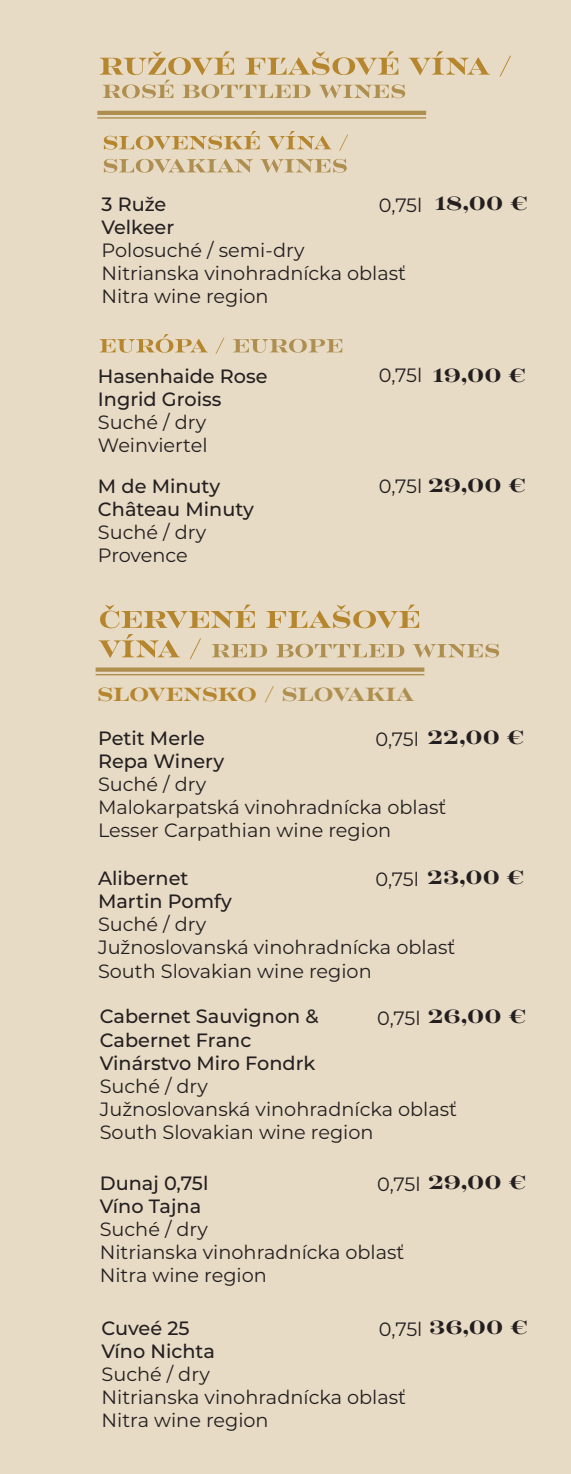
<style>
.page{position:relative;width:571px;height:1474px;background:#fff}
.page>*{position:absolute;margin:0;border:0;box-sizing:border-box;transform-origin:0 0}
.t1{font:19.25px/23.1px "Montserrat";color:#231f20}
.t2{font:500 19.25px/23.1px "Montserrat";color:#231f20}
.t3{font:19.25px "Rosella Solid";letter-spacing:.005em;color:#231f20}
.t4{font:19.25px "Rosella Solid";color:#b5862d}
.s1{font-family:"Montserrat"}
.s2{color:#af8f50}
</style>
<div class="page">
<div style="left:0;top:0;width:570px;height:1473px;background:#e8dbc5"></div>
<svg style="left:97px;top:111px;width:329px;height:8px"></svg>
<svg style="left:96px;top:667px;width:328px;height:8px"></svg>
<svg style="left:500px;top:56px;width:11px;height:20px"></svg>
<svg style="left:100px;top:51px;width:390px;height:47px"></svg>
<svg style="left:104px;top:131px;width:155px;height:19px"></svg>
<svg style="left:267px;top:131px;width:64px;height:19px"></svg>
<svg style="left:339px;top:134px;width:9px;height:17px"></svg>
<svg style="left:104px;top:159px;width:149px;height:14px"></svg>
<svg style="left:260px;top:159px;width:86px;height:14px"></svg>
<svg style="left:100px;top:604px;width:155px;height:24px"></svg>
<svg style="left:266px;top:604px;width:153px;height:24px"></svg>
<svg style="left:98px;top:634px;width:82px;height:24px"></svg>
<svg style="left:190px;top:638px;width:11px;height:21px"></svg>
<svg style="left:211px;top:644px;width:56px;height:13px"></svg>
<svg style="left:276px;top:643px;width:128px;height:14px"></svg>
<svg style="left:412px;top:643px;width:87px;height:14px"></svg>
<svg style="left:99px;top:334px;width:109px;height:19px"></svg>
<svg style="left:215px;top:337px;width:9px;height:17px"></svg>
<svg style="left:233px;top:339px;width:109px;height:14px"></svg>
<p class="t2" style="left:101px;top:192px;width:66px">3 Ruže</p>
<p class="t3" style="left:435px;top:187px;width:94px">18,00 €</p>
<p class="t2" style="left:101px;top:215px;width:74px">Velkeer</p>
<p class="t1" style="left:101px;top:238px;width:306px">Polosuché / semi-dry<br>Nitrianska vinohradnícka oblasť<br>Nitra wine region</p>
<p class="t1" style="left:379px;top:193px;width:45px">0,75l</p>
<p class="t1" style="left:379px;top:363px;width:45px">0,75l</p>
<p class="t2" style="left:98px;top:363px;width:171px">Hasenhaide Rose</p>
<p class="t3" style="left:432px;top:358px;width:94px">19,00 €</p>
<p class="t2" style="left:98px;top:386px;width:125px">Ingrid Groiss</p>
<p class="t1" style="left:98px;top:410px;width:111px">Suché / dry<br>Weinviertel</p>
<p class="t2" style="left:98px;top:474px;width:124px">M de Minuty</p>
<p class="t3" style="left:379px;top:469px;width:148px"><span class="s1">0,75l</span> 29,00 €</p>
<p class="t2" style="left:98px;top:497px;width:157px">Château Minuty</p>
<p class="t1" style="left:98px;top:520px;width:110px">Suché / dry<br>Provence</p>
<p class="t4" style="left:97px;top:677px;width:318px">SLOVENSKO / <span class="s2">SLOVAKIA</span></p>
<p class="t2" style="left:98px;top:726px;width:109px">Petit Merle</p>
<p class="t3" style="left:428px;top:721px;width:97px">22,00 €</p>
<p class="t2" style="left:98px;top:749px;width:128px">Repa Winery</p>
<p class="t1" style="left:98px;top:772px;width:349px">Suché / dry<br>Malokarpatská vinohradnícka oblasť<br>Lesser Carpathian wine region</p>
<p class="t1" style="left:375px;top:727px;width:45px">0,75l</p>
<p class="t2" style="left:98px;top:866px;width:92px">Alibernet</p>
<p class="t3" style="left:427px;top:861px;width:98px">23,00 €</p>
<p class="t2" style="left:98px;top:889px;width:135px">Martin Pomfy</p>
<p class="t1" style="left:98px;top:912px;width:358px">Suché / dry<br>Južnoslovanská vinohradnícka oblasť<br>South Slovakian wine region</p>
<p class="t1" style="left:375px;top:867px;width:45px">0,75l</p>
<p class="t2" style="left:100px;top:1004px;width:220px">Cabernet Sauvignon &amp;</p>
<p class="t3" style="left:428px;top:999px;width:99px">26,00 €</p>
<p class="t2" style="left:100px;top:1027px;width:217px">Cabernet Franc<br>Vinárstvo Miro Fondrk</p>
<p class="t1" style="left:100px;top:1073px;width:358px">Suché / dry<br>Južnoslovanská vinohradnícka oblasť<br>South Slovakian wine region</p>
<p class="t1" style="left:377px;top:1005px;width:45px">0,75l</p>
<p class="t2" style="left:100px;top:1170px;width:110px">Dunaj 0,75l</p>
<p class="t3" style="left:428px;top:1165px;width:99px">29,00 €</p>
<p class="t2" style="left:100px;top:1193px;width:103px">Víno Tajna</p>
<p class="t1" style="left:100px;top:1216px;width:306px">Suché / dry<br>Nitrianska vinohradnícka oblasť<br>Nitra wine region</p>
<p class="t1" style="left:377px;top:1171px;width:45px">0,75l</p>
<p class="t2" style="left:101px;top:1315px;width:89px">Cuveé 25</p>
<p class="t3" style="left:429px;top:1310px;width:100px">36,00 €</p>
<p class="t2" style="left:101px;top:1338px;width:115px">Víno Nichta</p>
<p class="t1" style="left:101px;top:1362px;width:306px">Suché / dry<br>Nitrianska vinohradnícka oblasť<br>Nitra wine region</p>
<p class="t1" style="left:379px;top:1317px;width:45px">0,75l</p>
</div>
